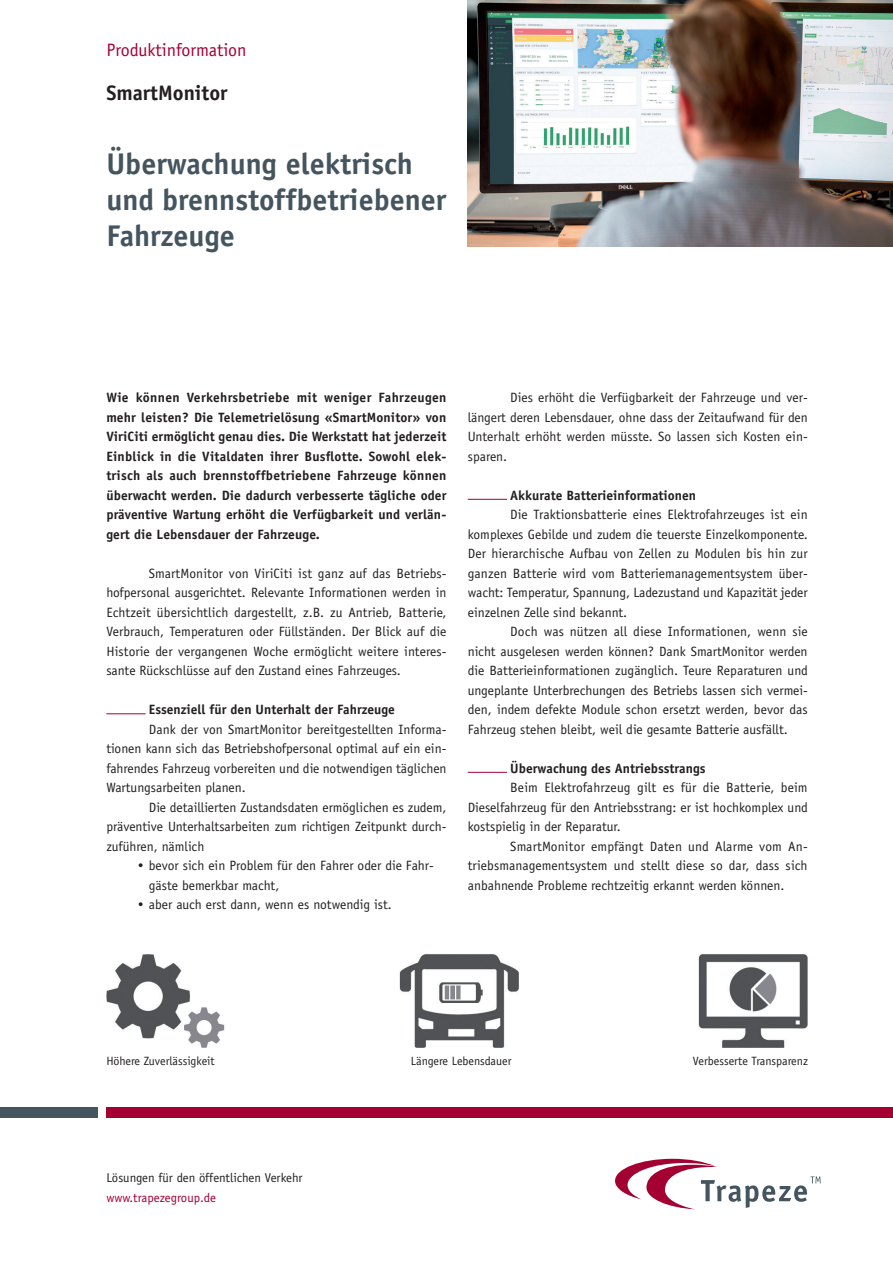
<style>
.page{position:relative;width:893px;height:1263px;background:#fff}
.page>*{position:absolute;margin:0;border:0;box-sizing:border-box;transform-origin:0 0}
.t1{font:700 30px/36px "Officina Sans Std";color:#45555f}
.t2{font:700 21px "Officina Sans Std";color:#231f20}
.t3{font:18px "Officina Sans Std";color:#a40133}
.t4{font:13.5px/19.5px "Officina Sans Std";color:#231f20;text-align:justify}
.t5{font:700 13.5px/19.5px "Officina Sans Std";color:#231f20;text-align:justify}
.t6{font:12.75px "Officina Sans Std";color:#231f20}
.t7{font:12.75px "Officina Sans Std";color:#a40133}
.t8{font:12px "Officina Sans Std";color:#231f20}
.s1{font-size:10.5px}
</style>
<div class="page">
<div style="left:106px;top:1107px;width:787px;height:11px;background:#a40133"></div>
<div style="left:0;top:1107px;width:98px;height:11px;background:#45555f"></div>
<svg style="left:615px;top:1159px;width:206px;height:50px"></svg>
<hr style="left:106px;top:713px;width:40px;height:1px;background:#a40133">
<hr style="left:468px;top:499px;width:39px;height:1px;background:#a40133">
<hr style="left:468px;top:772px;width:39px;height:1px;background:#a40133">
<img style="left:468px;top:0;width:425px;height:247px">
<img style="left:106px;top:954px;width:702px;height:94px">
<h3 class="t3" style="left:106px;top:39px;width:142px">Produktinformation</h3>
<h2 class="t2" style="left:106px;top:80px;width:123px">SmartMonitor</h2>
<h1 class="t1" style="left:106px;top:146px;width:342px">Überwachung elektrisch und brennstoffbetriebener<br>Fahrzeuge</h1>
<p class="t5" style="left:106px;top:388px;width:342px">Wie können Verkehrsbetriebe mit weniger Fahrzeugen mehr leisten? Die Telemetrielösung «SmartMonitor» von ViriCiti ermöglicht genau dies. Die Werkstatt hat jederzeit Einblick in die Vitaldaten ihrer Busflotte. Sowohl elek&shy;trisch als auch brennstoffbetriebene Fahrzeuge können überwacht werden. Die dadurch verbesserte tägliche oder präventive Wartung erhöht die Verfügbarkeit und verlän&shy;gert die Lebensdauer der Fahrzeuge.</p>
<p class="t4" style="left:106px;top:563px;width:342px;text-indent:43px">SmartMonitor von ViriCiti ist ganz auf das Betriebs&shy;hofpersonal ausgerichtet. Relevante Informationen werden in Echtzeit übersichtlich dargestellt, z.B. zu Antrieb, Batterie, Verbrauch, Temperaturen oder Füllständen. Der Blick auf die Historie der vergangenen Woche ermöglicht weitere interes&shy;sante Rückschlüsse auf den Zustand eines Fahrzeuges.</p>
<p class="t5" style="left:149px;top:699px;width:248px">Essenziell für den Unterhalt der Fahrzeuge</p>
<p class="t4" style="left:106px;top:719px;width:342px;text-indent:43px">Dank der von SmartMonitor bereitgestellten Informa&shy;tionen kann sich das Betriebshofpersonal optimal auf ein ein&shy;fahrendes Fahrzeug vorbereiten und die notwendigen täglichen Wartungsarbeiten planen.</p>
<p class="t4" style="left:106px;top:797px;width:342px;text-indent:43px">Die detaillierten Zustandsdaten ermöglichen es zudem, präventive Unterhaltsarbeiten zum richtigen Zeitpunkt durch&shy;zuführen, nämlich</p>
<p class="t4" style="left:149px;top:856px;width:287px;text-indent:-11px"><span class="s1">•</span> bevor sich ein Problem für den Fahrer oder die Fahr&shy;gäste bemerkbar macht,</p>
<p class="t4" style="left:138px;top:895px;width:255px"><span class="s1">•</span> aber auch erst dann, wenn es notwendig ist.</p>
<p class="t4" style="left:468px;top:388px;width:342px;text-indent:43px">Dies erhöht die Verfügbarkeit der Fahrzeuge und ver&shy;längert deren Lebensdauer, ohne dass der Zeitaufwand für den Unterhalt erhöht werden müsste. So lassen sich Kosten ein&shy;sparen.</p>
<p class="t5" style="left:510px;top:485px;width:187px">Akkurate Batterieinformationen</p>
<p class="t4" style="left:468px;top:505px;width:342px;text-indent:43px">Die Traktionsbatterie eines Elektrofahrzeuges ist ein komplexes Gebilde und zudem die teuerste Einzelkomponente.<br>Der hierarchische Aufbau von Zellen zu Modulen bis hin zur ganzen Batterie wird vom Batteriemanagementsystem über&shy;wacht: Temperatur, Spannung, Ladezustand und Kapazität jeder einzelnen Zelle sind bekannt.</p>
<p class="t4" style="left:468px;top:622px;width:342px;text-indent:43px">Doch was nützen all diese Informationen, wenn sie nicht ausgelesen werden können? Dank SmartMonitor werden die Batterieinformationen zugänglich. Teure Reparaturen und ungeplante Unterbrechungen des Betriebs lassen sich vermei&shy;den, indem defekte Module schon ersetzt werden, bevor das Fahrzeug stehen bleibt, weil die gesamte Batterie ausfällt.</p>
<p class="t5" style="left:510px;top:758px;width:197px">Überwachung des Antriebsstrangs</p>
<p class="t4" style="left:468px;top:778px;width:342px;text-indent:43px">Beim Elektrofahrzeug gilt es für die Batterie, beim Dieselfahrzeug für den Antriebsstrang: er ist hochkomplex und kostspielig in der Reparatur.</p>
<p class="t4" style="left:468px;top:836px;width:342px;text-indent:43px">SmartMonitor empfängt Daten und Alarme vom An&shy;triebsmanagementsystem und stellt diese so dar, dass sich anbahnende Probleme rechtzeitig erkannt werden können.</p>
<p class="t8" style="left:106px;top:1053px;width:110px">Höhere Zuverlässigkeit</p>
<p class="t8" style="left:411px;top:1053px;width:102px">Längere Lebensdauer</p>
<p class="t8" style="left:693px;top:1053px;width:116px">Verbesserte Transparenz</p>
<p class="t6" style="left:106px;top:1170px;width:198px">Lösungen für den öffentlichen Verkehr</p>
<p class="t7" style="left:106px;top:1190px;width:111px">www.trapezegroup.de</p>
</div>
